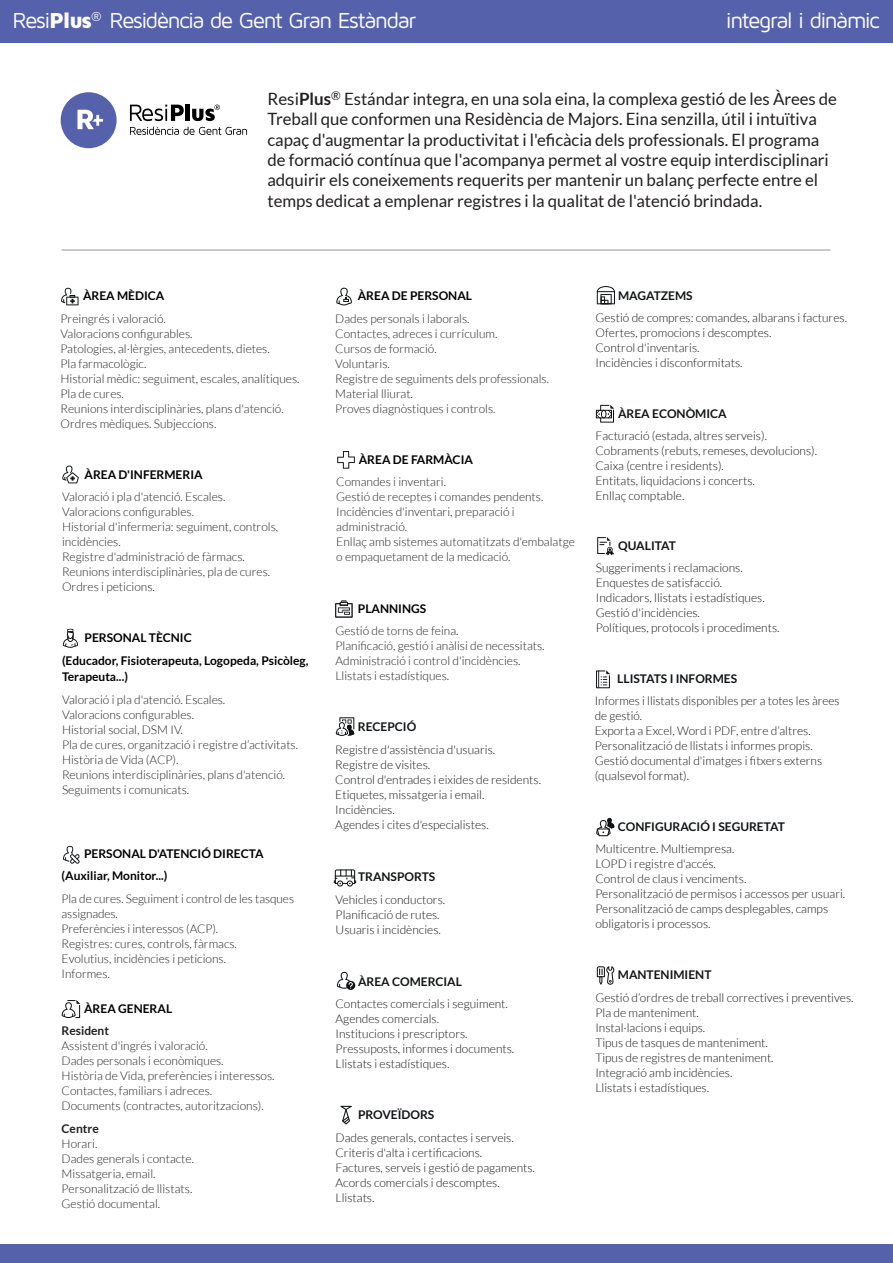
<style>
.page{position:relative;width:893px;height:1263px;background:#fff}
.page>*{position:absolute;margin:0;border:0;box-sizing:border-box;transform-origin:0 0}
.t1{font:22.5px "Maven Pro";letter-spacing:-.065em;color:#fff}
.t2{font:16.95px/20.4px "Lato";letter-spacing:-.005em;color:#231f20}
.t3{font:300 12px/15px "Lato";color:#231f20}
.t4{font:300 12px/15px "Lato";color:#111416}
.t5{font:700 12px/22.5px "Lato";color:#000001}
.t6{font:700 12px "Lato";color:#111416}
.t7{font:700 12px "Lato";color:#231f20}
.s1{font-weight:900}
.s2{font-weight:700}
</style>
<div class="page">
<svg style="left:597px;top:966px;width:17px;height:19px"></svg>
<hr style="left:62px;top:250px;width:768px;height:1px;background:#939598">
<svg style="left:336px;top:288px;width:16px;height:17px"></svg>
<svg style="left:62px;top:465px;width:17px;height:18px"></svg>
<div style="left:0;top:0;width:893px;height:43px;background:#5661ac"></div>
<svg style="left:596px;top:405px;width:18px;height:18px"></svg>
<svg style="left:337px;top:451px;width:18px;height:18px"></svg>
<svg style="left:596px;top:670px;width:14px;height:18px"></svg>
<svg style="left:596px;top:818px;width:18px;height:18px"></svg>
<svg style="left:61px;top:288px;width:18px;height:17px"></svg>
<svg style="left:63px;top:629px;width:15px;height:19px"></svg>
<svg style="left:63px;top:846px;width:17px;height:18px"></svg>
<svg style="left:336px;top:717px;width:18px;height:19px"></svg>
<svg style="left:335px;top:600px;width:17px;height:17px"></svg>
<div style="left:346px;top:981px;width:9px;height:9px;background:#111416;border-radius:50%"></div>
<svg style="left:337px;top:972px;width:16px;height:17px"></svg>
<svg style="left:340px;top:1106px;width:12px;height:18px"></svg>
<svg style="left:597px;top:286px;width:18px;height:18px"></svg>
<svg style="left:334px;top:869px;width:22px;height:17px"></svg>
<svg style="left:62px;top:1000px;width:18px;height:18px"></svg>
<svg style="left:597px;top:537px;width:17px;height:18px"></svg>
<div style="left:0;top:1244px;width:893px;height:19px;background:#5661ac"></div>
<svg style="left:130px;top:105px;width:54px;height:16px"></svg>
<hr style="left:186px;top:105px;width:4px;height:16px;background:#000001">
<svg style="left:192px;top:105px;width:28px;height:16px"></svg>
<svg style="left:130px;top:127px;width:117px;height:8px"></svg>
<div style="left:61px;top:92px;width:56px;height:56px;background:#5661ac;border-radius:50%"></div>
<svg style="left:77px;top:110px;width:26px;height:19px"></svg>
<h1 class="t1" style="left:13px;top:7px;width:405px">Resi<span class="s1">Plus</span><sup>®</sup> Residència de Gent Gran Estàndar</h1>
<h1 class="t1" style="left:726px;top:6px;width:155px">integral i dinàmic</h1>
<p class="t2" style="left:267px;top:88px;width:571px">Resi<span class="s2">Plus</span><sup>®</sup> Estándar integra, en una sola eina, la complexa gestió de les Àrees de Treball que conformen una Residència de Majors. Eina senzilla, útil i intuïtiva capaç d'augmentar la productivitat i l'eficàcia dels professionals. El programa de formació contínua que l'acompanya permet al vostre equip interdisciplinari adquirir els coneixements requerits per mantenir un balanç perfecte entre el temps dedicat a emplenar registres i la qualitat de l'atenció brindada.</p>
<p class="t5" style="left:83px;top:285px;width:83px">ÀREA MÈDICA</p>
<p class="t3" style="left:61px;top:311px;width:241px">Preingrés i valoració.<br>Valoracions configurables.<br>Patologies, al·lèrgies, antecedents, dietes.<br>Pla farmacològic.<br>Historial mèdic: seguiment, escales, analítiques.<br>Pla de cures.<br>Reunions interdisciplinàries, plans d'atenció.<br>Ordres mèdiques. Subjeccions.</p>
<p class="t5" style="left:85px;top:463px;width:120px">ÀREA D'INFERMERIA</p>
<p class="t3" style="left:62px;top:489px;width:218px">Valoració i pla d'atenció. Escales.<br>Valoracions configurables.<br>Historial d'infermeria: seguiment, controls, incidències.<br>Registre d'administració de fàrmacs.<br>Reunions interdisciplinàries, pla de cures.<br>Ordres i peticions.</p>
<p class="t5" style="left:62px;top:626px;width:248px;text-indent:22px">PERSONAL TÈCNIC<br>(Educador, Fisioterapeuta, Logopeda, Psicòleg,</p>
<p class="t5" style="left:62px;top:665px;width:67px">Terapeuta...)</p>
<p class="t3" style="left:62px;top:691px;width:238px">Valoració i pla d'atenció. Escales.<br>Valoracions configurables.<br>Historial social, DSM IV.<br>Pla de cures, organització i registre d’activitats.<br>Història de Vida (ACP).<br>Reunions interdisciplinàries, plans d'atenció.<br>Seguiments i comunicats.</p>
<p class="t5" style="left:62px;top:842px;width:204px;text-indent:22px">PERSONAL D'ATENCIÓ DIRECTA (Auxiliar, Monitor...)</p>
<p class="t3" style="left:62px;top:891px;width:234px">Pla de cures. Seguiment i control de les tasques assignades.<br>Preferències i interessos (ACP).<br>Registres: cures, controls, fàrmacs.<br>Evolutius, incidències i peticions.<br>Informes.</p>
<p class="t5" style="left:84px;top:997px;width:90px">ÀREA GENERAL</p>
<p class="t7" style="left:62px;top:1023px;width:49px">Resident</p>
<p class="t3" style="left:62px;top:1038px;width:215px">Assistent d'ingrés i valoració.<br>Dades personals i econòmiques.<br>Història de Vida, preferències i interessos.<br>Contactes, familiars i adreces.<br>Documents (contractes, autoritzacions).</p>
<p class="t7" style="left:62px;top:1121px;width:39px">Centre</p>
<p class="t3" style="left:62px;top:1135px;width:134px">Horari.<br>Dades generals i contacte.<br>Missatgeria, email.<br>Personalització de llistats.<br>Gestió documental.</p>
<p class="t5" style="left:358px;top:284px;width:116px">ÀREA DE PERSONAL</p>
<p class="t3" style="left:335px;top:311px;width:215px">Dades personals i laborals.<br>Contactes, adreces i currículum.<br>Cursos de formació.<br>Voluntaris.<br>Registre de seguiments dels professionals.<br>Material lliurat.<br>Proves diagnòstiques i controls.</p>
<p class="t5" style="left:359px;top:448px;width:116px">ÀREA DE FARMÀCIA</p>
<p class="t3" style="left:336px;top:474px;width:240px">Comandes i inventari.<br>Gestió de receptes i comandes pendents.<br>Incidències d'inventari, preparació i administració.<br>Enllaç amb sistemes automatitzats d'embalatge o empaquetament de la medicació.</p>
<p class="t5" style="left:358px;top:597px;width:70px">PLANNINGS</p>
<p class="t3" style="left:335px;top:623px;width:211px">Gestió de torns de feina.<br>Planificació, gestió i anàlisi de necessitats.<br>Administració i control d'incidències.<br>Llistats i estadístiques.</p>
<p class="t6" style="left:358px;top:719px;width:60px">RECEPCIÓ</p>
<p class="t4" style="left:335px;top:742px;width:207px">Registre d'assistència d'usuaris.<br>Registre de visites.<br>Control d'entrades i eixides de residents.<br>Etiquetes, missatgeria i email.<br>Incidències.<br>Agendes i cites d'especialistes.</p>
<p class="t6" style="left:358px;top:869px;width:79px">TRANSPORTS</p>
<p class="t4" style="left:336px;top:892px;width:111px">Vehicles i conductors.<br>Planificació de rutes.<br>Usuaris i incidències.</p>
<p class="t6" style="left:358px;top:974px;width:105px">ÀREA COMERCIAL</p>
<p class="t4" style="left:336px;top:996px;width:180px">Contactes comercials i seguiment.<br>Agendes comercials.<br>Institucions i prescriptors.<br>Pressuposts, informes i documents.<br>Llistats i estadístiques.</p>
<p class="t6" style="left:358px;top:1107px;width:78px">PROVEÏDORS</p>
<p class="t4" style="left:336px;top:1129px;width:201px">Dades generals, contactes i serveis.<br>Criteris d'alta i certificacions.<br>Factures, serveis i gestió de pagaments.<br>Acords comercials i descomptes.<br>Llistats.</p>
<p class="t6" style="left:618px;top:288px;width:76px">MAGATZEMS</p>
<p class="t4" style="left:596px;top:310px;width:253px">Gestió de compres: comandes, albarans i factures.<br>Ofertes, promocions i descomptes.<br>Control d'inventaris.<br>Incidències i disconformitats.</p>
<p class="t6" style="left:618px;top:406px;width:110px">ÀREA ECONÒMICA</p>
<p class="t4" style="left:596px;top:428px;width:223px">Facturació (estada, altres serveis).<br>Cobraments (rebuts, remeses, devolucions).<br>Caixa (centre i residents).<br>Entitats, liquidacions i concerts.<br>Enllaç comptable.</p>
<p class="t6" style="left:618px;top:538px;width:59px">QUALITAT</p>
<p class="t4" style="left:596px;top:560px;width:185px">Suggeriments i reclamacions.<br>Enquestes de satisfacció.<br>Indicadors, llistats i estadístiques.<br>Gestió d'incidències.<br>Polítiques, protocols i procediments.</p>
<p class="t6" style="left:617px;top:671px;width:121px">LLISTATS I INFORMES</p>
<p class="t4" style="left:595px;top:693px;width:246px">Informes i llistats disponibles per a totes les àrees de gestió.<br>Exporta a Excel, Word i PDF, entre d’altres.<br>Personalització de llistats i informes propis.<br>Gestió documental d'imatges i fitxers externs (qualsevol format).</p>
<p class="t6" style="left:618px;top:819px;width:168px">CONFIGURACIÓ I SEGURETAT</p>
<p class="t4" style="left:595px;top:841px;width:251px">Multicentre. Multiempresa.<br>LOPD i registre d'accés.<br>Control de claus i venciments.<br>Personalització de permisos i accessos per usuari.<br>Personalització de camps desplegables, camps obligatoris i processos.</p>
<p class="t6" style="left:618px;top:967px;width:95px">MANTENIMIENT</p>
<p class="t4" style="left:595px;top:990px;width:260px">Gestió d’ordres de treball correctives i preventives.<br>Pla de manteniment.<br>Instal·lacions i equips.<br>Tipus de tasques de manteniment.<br>Tipus de registres de manteniment.<br>Integració amb incidències.<br>Llistats i estadístiques.</p>
</div>
